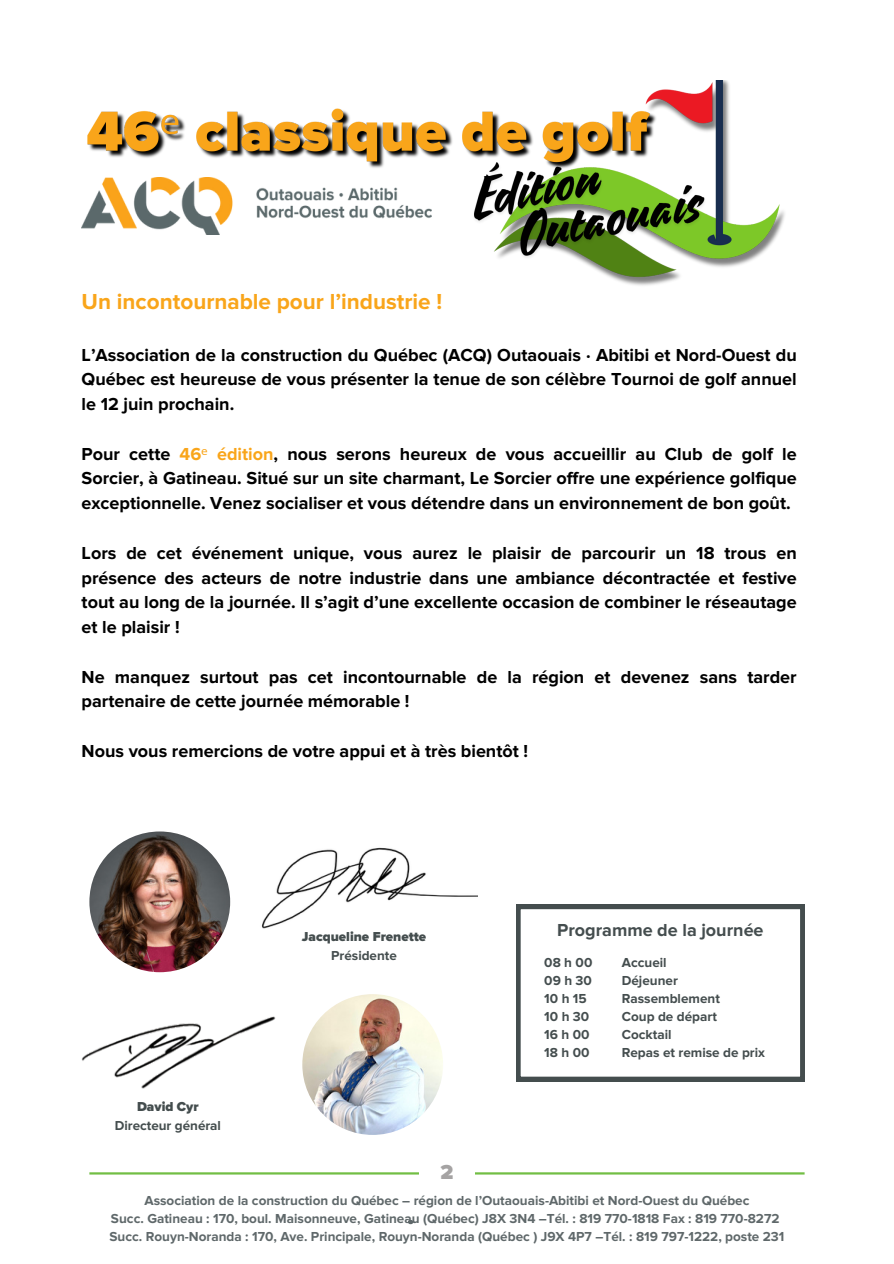
<style>
.page{position:relative;width:894px;height:1264px;background:#fff}
.page>*{position:absolute;margin:0;border:0;box-sizing:border-box;transform-origin:0 0}
.t1{font:700 22.5px "Proxima Nova";color:#f9a51a}
.t2{font:900 21px "Proxima Nova";color:#a5a3a3}
.t3{font:700 18px/24.8px "Proxima Nova";color:#000;text-align:justify}
.t4{font:700 18px "Proxima Nova";color:#444d4e}
.t5{font:700 13.5px "Proxima Nova";color:#5f686a}
.t6{font:700 13.5px "Proxima Nova";color:#444d4e}
.t7{font:900 13.5px "Proxima Nova";color:#444d4e}
.s1{color:#f9a51a}
.s2{font-family:"Noto Sans";font-weight:400;color:#f9a51a}
</style>
<div class="page">
<img style="left:89px;top:831px;width:141px;height:141px;border-radius:50%">
<hr style="left:89px;top:1172px;width:715px;height:2px;background:#72be44">
<svg style="left:408px;top:1220px;width:5px;height:4px"></svg>
<div style="left:419px;top:1153px;width:55px;height:39px;background:#fff"></div>
<svg style="left:516px;top:904px;width:288px;height:177px"></svg>
<img style="left:302px;top:994px;width:141px;height:140px;border-radius:50%">
<img style="left:261px;top:847px;width:216px;height:82px">
<img style="left:81px;top:1016px;width:230px;height:82px">
<img style="left:494px;top:80px;width:291px;height:206px">
<img style="left:82px;top:178px;width:349px;height:56px">
<img style="left:87px;top:96px;width:574px;height:72px">
<img style="left:458px;top:139px;width:156px;height:102px">
<img style="left:506px;top:163px;width:211px;height:113px">
<p class="t1" style="left:82px;top:288px;width:362px">Un incontournable pour l’industrie !</p>
<p class="t3" style="left:82px;top:342px;width:716px">L’Association de la construction du Québec (ACQ) Outaouais ∙ Abitibi et Nord-Ouest du Québec est heureuse de vous présenter la tenue de son célèbre Tournoi de golf annuel le 12 juin prochain.</p>
<h4 class="t3" style="left:82px;top:441px;width:716px">Pour cette <span class="s1">46</span><span class="s2">ᵉ</span> <span class="s1">édition</span>, nous serons heureux de vous accueillir au Club de golf le Sorcier, à Gatineau. Situé sur un site charmant, Le Sorcier offre une expérience golfique exceptionnelle. Venez socialiser et vous détendre dans un environnement de bon goût.</h4>
<h5 class="t3" style="left:82px;top:540px;width:716px">Lors de cet événement unique, vous aurez le plaisir de parcourir un 18 trous en présence des acteurs de notre industrie dans une ambiance décontractée et festive tout au long de la journée. Il s’agit d’une excellente occasion de combiner le réseautage et le plaisir !</h5>
<h5 class="t3" style="left:82px;top:664px;width:716px">Ne manquez surtout pas cet incontournable de la région et devenez sans tarder partenaire de cette journée mémorable !</h5>
<h5 class="t3" style="left:82px;top:739px;width:448px">Nous vous remercions de votre appui et à très bientôt !</h5>
<p class="t7" style="left:137px;top:1098px;width:63px">David Cyr</p>
<p class="t6" style="left:115px;top:1117px;width:108px">Directeur général</p>
<p class="t7" style="left:302px;top:928px;width:126px">Jacqueline Frenette</p>
<p class="t6" style="left:331px;top:947px;width:67px">Présidente</p>
<h5 class="t2" style="left:440px;top:1159px;width:14px">2</h5>
<p class="t4" style="left:557px;top:919px;width:208px">Programme de la journée</p>
<p class="t6" style="left:544px;top:954px;width:50px">08 h 00</p>
<p class="t6" style="left:544px;top:972px;width:49px">09 h 30</p>
<h5 class="t6" style="left:544px;top:990px;width:44px">10 h 15</h5>
<p class="t6" style="left:544px;top:1008px;width:46px">10 h 30</p>
<p class="t6" style="left:544px;top:1026px;width:47px">16 h 00</p>
<p class="t6" style="left:544px;top:1044px;width:47px">18 h 00</p>
<p class="t6" style="left:621px;top:954px;width:46px">Accueil</p>
<p class="t6" style="left:621px;top:972px;width:58px">Déjeuner</p>
<p class="t6" style="left:621px;top:990px;width:100px">Rassemblement</p>
<p class="t6" style="left:621px;top:1008px;width:97px">Coup de départ</p>
<p class="t6" style="left:621px;top:1026px;width:51px">Cocktail</p>
<p class="t6" style="left:621px;top:1044px;width:145px">Repas et remise de prix</p>
<p class="t5" style="left:144px;top:1192px;width:606px">Association de la construction du Québec – région de l’Outaouais-Abitibi et Nord-Ouest du Québec</p>
<p class="t5" style="left:111px;top:1210px;width:669px">Succ. Gatineau : 170, boul. Maisonneuve, Gatineau (Québec) J8X 3N4 –Tél. : 819 770-1818 Fax : 819 770-8272</p>
<p class="t5" style="left:109px;top:1228px;width:676px">Succ. Rouyn-Noranda : 170, Ave. Principale, Rouyn-Noranda (Québec ) J9X 4P7 –Tél. : 819 797-1222, poste 231</p>
</div>
